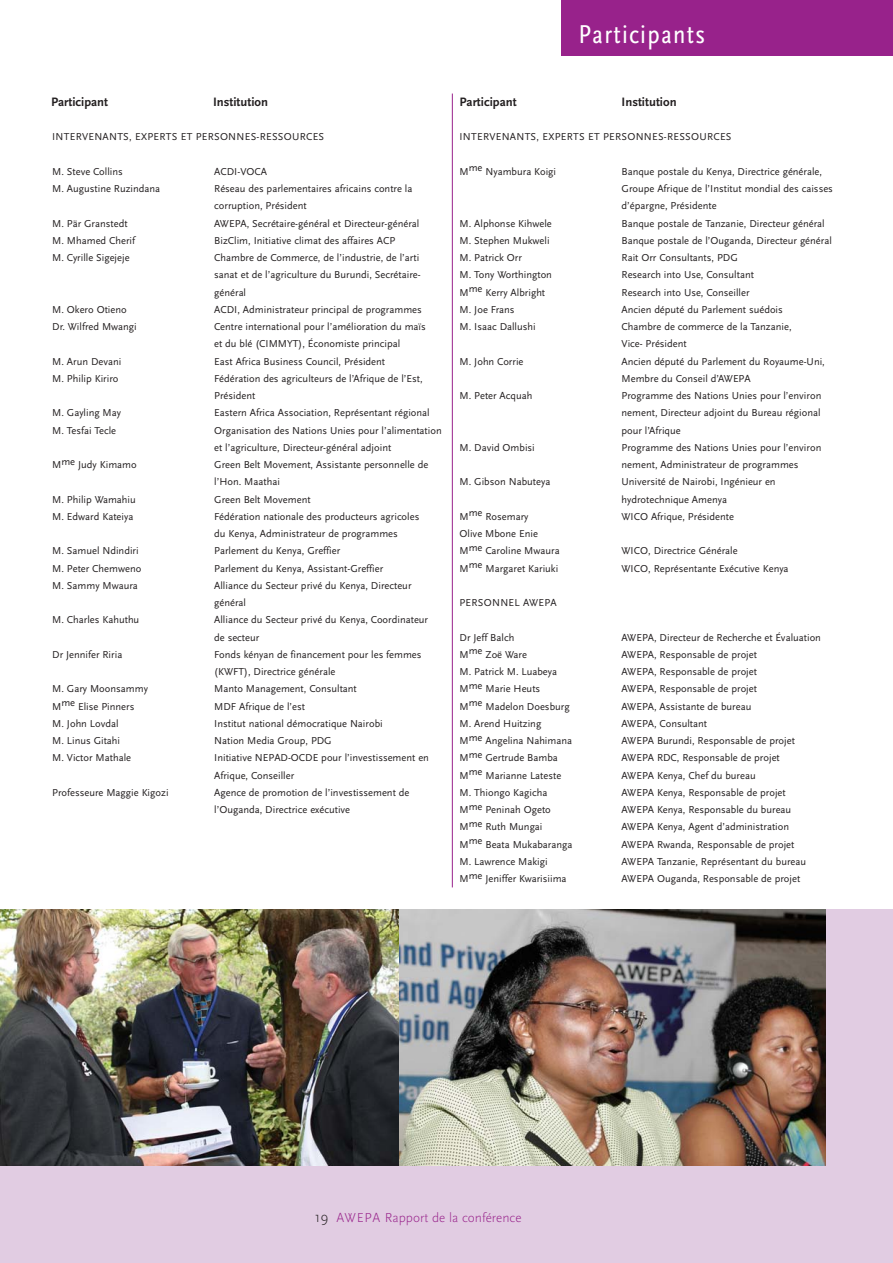
<style>
.page{position:relative;width:893px;height:1263px;background:#fff}
.page>*{position:absolute;margin:0;border:0;box-sizing:border-box;transform-origin:0 0}
.t1{font:condensed 27px "Scala Sans Pro";letter-spacing:.05em;color:#fff}
.t2{font:300 13.5px "Scala Sans";color:#98228b}
.t3{font:700 12.75px "Scala Sans";color:#231f20}
.t4{font:10.5px/17.2px "Scala Sans LF";color:#231f20}
.t5{font:10.5px "Scala Sans LF";letter-spacing:.025em;color:#231f20}
.s1{font-size:15px;color:#231f20}
</style>
<div class="page">
<div style="left:0;top:910px;width:893px;height:353px;background:#e1cce2"></div>
<hr style="left:452px;top:94px;width:1px;height:793px;background:#98228b">
<div style="left:561px;top:0;width:332px;height:55px;background:#98228b"></div>
<img style="left:398px;top:910px;width:427px;height:255px">
<img style="left:0;top:910px;width:398px;height:255px">
<p class="t3" style="left:51px;top:97px;width:59px">Participant</p>
<p class="t3" style="left:213px;top:97px;width:57px">Institution</p>
<p class="t5" style="left:52px;top:133px;width:273px">INTERVENANTS, EXPERTS ET PERSONNES-RESSOURCES</p>
<p class="t4" style="left:52px;top:164px;width:72px">M. Steve Collins</p>
<p class="t4" style="left:214px;top:164px;width:54px">ACDI-VOCA</p>
<p class="t4" style="left:52px;top:181px;width:110px">M. Augustine Ruzindana</p>
<p class="t4" style="left:214px;top:181px;width:200px">Réseau des parlementaires africains contre la corruption, Président</p>
<p class="t4" style="left:52px;top:215px;width:77px">M. Pär Granstedt</p>
<p class="t4" style="left:214px;top:215px;width:207px">AWEPA, Secrétaire-général et Directeur-général</p>
<p class="t4" style="left:52px;top:233px;width:84px">M. Mhamed Cherif</p>
<p class="t4" style="left:214px;top:233px;width:183px">BizClim, Initiative climat des affaires ACP</p>
<p class="t4" style="left:52px;top:250px;width:79px">M. Cyrille Sigejeje</p>
<p class="t4" style="left:214px;top:250px;width:208px">Chambre de Commerce, de l’industrie, de l’arti sanat et de l’agriculture du Burundi, Secrétaire&shy;général</p>
<p class="t4" style="left:52px;top:302px;width:76px">M. Okero Otieno</p>
<p class="t4" style="left:214px;top:302px;width:209px">ACDI, Administrateur principal de programmes</p>
<p class="t4" style="left:52px;top:319px;width:86px">Dr. Wilfred Mwangi</p>
<p class="t4" style="left:214px;top:319px;width:213px">Centre international pour l’amélioration du maïs et du blé (CIMMYT), Économiste principal</p>
<p class="t4" style="left:52px;top:353px;width:71px">M. Arun Devani</p>
<p class="t4" style="left:214px;top:353px;width:172px">East Africa Business Council, Président</p>
<p class="t4" style="left:52px;top:371px;width:68px">M. Philip Kiriro</p>
<p class="t4" style="left:214px;top:371px;width:210px">Fédération des agriculteurs de l’Afrique de l’Est,<br>Président</p>
<p class="t4" style="left:52px;top:405px;width:70px">M. Gayling May</p>
<p class="t4" style="left:214px;top:405px;width:217px">Eastern Africa Association, Représentant régional</p>
<p class="t4" style="left:52px;top:422px;width:66px">M. Tesfai Tecle</p>
<p class="t4" style="left:214px;top:422px;width:229px">Organisation des Nations Unies pour l’alimentation et l’agriculture, Directeur-général adjoint</p>
<p class="t4" style="left:52px;top:457px;width:86px">Mme Judy Kimamo</p>
<p class="t4" style="left:214px;top:457px;width:216px">Green Belt Movement, Assistante personnelle de l’Hon. Maathai</p>
<p class="t4" style="left:52px;top:491px;width:85px">M. Philip Wamahiu</p>
<p class="t4" style="left:214px;top:491px;width:98px">Green Belt Movement</p>
<p class="t4" style="left:52px;top:509px;width:83px">M. Edward Kateiya</p>
<p class="t4" style="left:214px;top:509px;width:207px">Fédération nationale des producteurs agricoles du Kenya, Administrateur de programmes</p>
<p class="t4" style="left:52px;top:543px;width:88px">M. Samuel Ndindiri</p>
<p class="t4" style="left:214px;top:543px;width:127px">Parlement du Kenya, Greffier</p>
<p class="t4" style="left:52px;top:560px;width:91px">M. Peter Chemweno</p>
<p class="t4" style="left:214px;top:560px;width:171px">Parlement du Kenya, Assistant-Greffier</p>
<p class="t4" style="left:52px;top:578px;width:87px">M. Sammy Mwaura</p>
<p class="t4" style="left:214px;top:578px;width:199px">Alliance du Secteur privé du Kenya, Directeur général</p>
<p class="t4" style="left:52px;top:612px;width:89px">M. Charles Kahuthu</p>
<p class="t4" style="left:214px;top:612px;width:215px">Alliance du Secteur privé du Kenya, Coordinateur de secteur</p>
<p class="t4" style="left:52px;top:647px;width:72px">Dr Jennifer Riria</p>
<p class="t4" style="left:214px;top:647px;width:209px">Fonds kényan de financement pour les femmes (KWFT), Directrice générale</p>
<p class="t4" style="left:52px;top:681px;width:97px">M. Gary Moonsammy</p>
<p class="t4" style="left:214px;top:681px;width:144px">Manto Management, Consultant</p>
<p class="t4" style="left:52px;top:698px;width:84px">Mme Elise Pinners</p>
<p class="t4" style="left:214px;top:698px;width:92px">MDF Afrique de l’est</p>
<p class="t4" style="left:52px;top:716px;width:68px">M. John Lovdal</p>
<p class="t4" style="left:214px;top:716px;width:170px">Institut national démocratique Nairobi</p>
<p class="t4" style="left:52px;top:733px;width:69px">M. Linus Gitahi</p>
<p class="t4" style="left:214px;top:733px;width:119px">Nation Media Group, PDG</p>
<p class="t4" style="left:52px;top:750px;width:80px">M. Victor Mathale</p>
<p class="t4" style="left:214px;top:750px;width:216px">Initiative NEPAD-OCDE pour l’investissement en<br>Afrique, Conseiller</p>
<p class="t4" style="left:52px;top:785px;width:118px">Professeure Maggie Kigozi</p>
<p class="t4" style="left:214px;top:785px;width:197px">Agence de promotion de l’investissement de l’Ouganda, Directrice exécutive</p>
<h1 class="t1" style="left:578px;top:24px;width:128px">Participants</h1>
<p class="t3" style="left:459px;top:97px;width:59px">Participant</p>
<p class="t3" style="left:621px;top:97px;width:57px">Institution</p>
<p class="t5" style="left:459px;top:133px;width:273px">INTERVENANTS, EXPERTS ET PERSONNES-RESSOURCES</p>
<p class="t4" style="left:459px;top:164px;width:98px">Mme Nyambura Koigi</p>
<p class="t4" style="left:621px;top:164px;width:213px">Banque postale du Kenya, Directrice générale,<br>Groupe Afrique de l’Institut mondial des caisses d’épargne, Présidente</p>
<p class="t4" style="left:459px;top:215px;width:94px">M. Alphonse Kihwele</p>
<p class="t4" style="left:621px;top:215px;width:205px">Banque postale de Tanzanie, Directeur général</p>
<p class="t4" style="left:459px;top:233px;width:92px">M. Stephen Mukweli</p>
<p class="t4" style="left:621px;top:233px;width:212px">Banque postale de l’Ouganda, Directeur général</p>
<p class="t4" style="left:459px;top:250px;width:64px">M. Patrick Orr</p>
<p class="t4" style="left:621px;top:250px;width:118px">Rait Orr Consultants, PDG</p>
<p class="t4" style="left:459px;top:267px;width:94px">M. Tony Worthington</p>
<p class="t4" style="left:621px;top:267px;width:134px">Research into Use, Consultant</p>
<p class="t4" style="left:459px;top:284px;width:87px">Mme Kerry Albright</p>
<p class="t4" style="left:621px;top:284px;width:130px">Research into Use, Conseiller</p>
<p class="t4" style="left:459px;top:302px;width:57px">M. Joe Frans</p>
<p class="t4" style="left:621px;top:302px;width:163px">Ancien député du Parlement suédois</p>
<p class="t4" style="left:459px;top:319px;width:78px">M. Isaac Dallushi</p>
<p class="t4" style="left:621px;top:319px;width:172px">Chambre de commerce de la Tanzanie,<br>Vice- Président</p>
<p class="t4" style="left:459px;top:353px;width:65px">M. John Corrie</p>
<p class="t4" style="left:621px;top:353px;width:205px">Ancien député du Parlement du Royaume-Uni,<br>Membre du Conseil d’AWEPA</p>
<p class="t4" style="left:459px;top:388px;width:74px">M. Peter Acquah</p>
<p class="t4" style="left:621px;top:388px;width:201px;text-align:justify">Programme des Nations Unies pour l’environ nement, Directeur adjoint du Bureau régional pour l’Afrique</p>
<p class="t4" style="left:459px;top:440px;width:77px">M. David Ombisi</p>
<p class="t4" style="left:621px;top:440px;width:201px">Programme des Nations Unies pour l’environ nement, Administrateur de programmes</p>
<p class="t4" style="left:459px;top:474px;width:92px">M. Gibson Nabuteya</p>
<p class="t4" style="left:621px;top:474px;width:156px">Université de Nairobi, Ingénieur en hydrotechnique Amenya</p>
<p class="t4" style="left:459px;top:509px;width:70px">Mme Rosemary</p>
<p class="t4" style="left:621px;top:509px;width:114px">WICO Afrique, Présidente</p>
<p class="t4" style="left:459px;top:526px;width:102px">Olive Mbone Enie<br>Mme Caroline Mwaura</p>
<p class="t4" style="left:621px;top:543px;width:118px">WICO, Directrice Générale</p>
<p class="t4" style="left:459px;top:560px;width:100px">Mme Margaret Kariuki</p>
<p class="t4" style="left:621px;top:560px;width:169px">WICO, Représentante Exécutive Kenya</p>
<p class="t5" style="left:459px;top:599px;width:99px">PERSONNEL AWEPA</p>
<p class="t4" style="left:459px;top:629px;width:56px">Dr Jeff Balch</p>
<p class="t4" style="left:621px;top:629px;width:201px">AWEPA, Directeur de Recherche et Évaluation</p>
<p class="t4" style="left:459px;top:647px;width:69px">Mme Zoë Ware</p>
<p class="t4" style="left:621px;top:647px;width:137px">AWEPA, Responsable de projet</p>
<p class="t4" style="left:459px;top:664px;width:99px">M. Patrick M. Luabeya</p>
<p class="t4" style="left:621px;top:664px;width:137px">AWEPA, Responsable de projet</p>
<p class="t4" style="left:459px;top:681px;width:82px">Mme Marie Heuts</p>
<p class="t4" style="left:621px;top:681px;width:137px">AWEPA, Responsable de projet</p>
<p class="t4" style="left:459px;top:698px;width:112px">Mme Madelon Doesburg</p>
<p class="t4" style="left:621px;top:698px;width:131px">AWEPA, Assistante de bureau</p>
<p class="t4" style="left:459px;top:716px;width:83px">M. Arend Huitzing</p>
<p class="t4" style="left:621px;top:716px;width:87px">AWEPA, Consultant</p>
<p class="t4" style="left:459px;top:733px;width:114px">Mme Angelina Nahimana</p>
<p class="t4" style="left:621px;top:733px;width:175px">AWEPA Burundi, Responsable de projet</p>
<p class="t4" style="left:459px;top:750px;width:100px">Mme Gertrude Bamba</p>
<p class="t4" style="left:621px;top:750px;width:160px">AWEPA RDC, Responsable de projet</p>
<p class="t4" style="left:459px;top:767px;width:103px">Mme Marianne Lateste</p>
<p class="t4" style="left:621px;top:767px;width:136px">AWEPA Kenya, Chef du bureau</p>
<p class="t4" style="left:459px;top:785px;width:89px">M. Thiongo Kagicha</p>
<p class="t4" style="left:621px;top:785px;width:166px">AWEPA Kenya, Responsable de projet</p>
<p class="t4" style="left:459px;top:802px;width:93px">Mme Peninah Ogeto</p>
<p class="t4" style="left:621px;top:802px;width:171px">AWEPA Kenya, Responsable du bureau</p>
<p class="t4" style="left:459px;top:819px;width:85px">Mme Ruth Mungai</p>
<p class="t4" style="left:621px;top:819px;width:169px">AWEPA Kenya, Agent d’administration</p>
<p class="t4" style="left:459px;top:836px;width:114px">Mme Beata Mukabaranga</p>
<p class="t4" style="left:621px;top:836px;width:174px">AWEPA Rwanda, Responsable de projet</p>
<p class="t4" style="left:459px;top:854px;width:90px">M. Lawrence Makigi</p>
<p class="t4" style="left:621px;top:854px;width:186px">AWEPA Tanzanie, Représentant du bureau</p>
<p class="t4" style="left:459px;top:871px;width:109px">Mme Jeniffer Kwarisiima</p>
<p class="t4" style="left:621px;top:871px;width:180px">AWEPA Ouganda, Responsable de projet</p>
<p class="t2" style="left:315px;top:1213px;width:208px"><span class="s1">19</span> AWEPA Rapport de la conférence</p>
</div>
